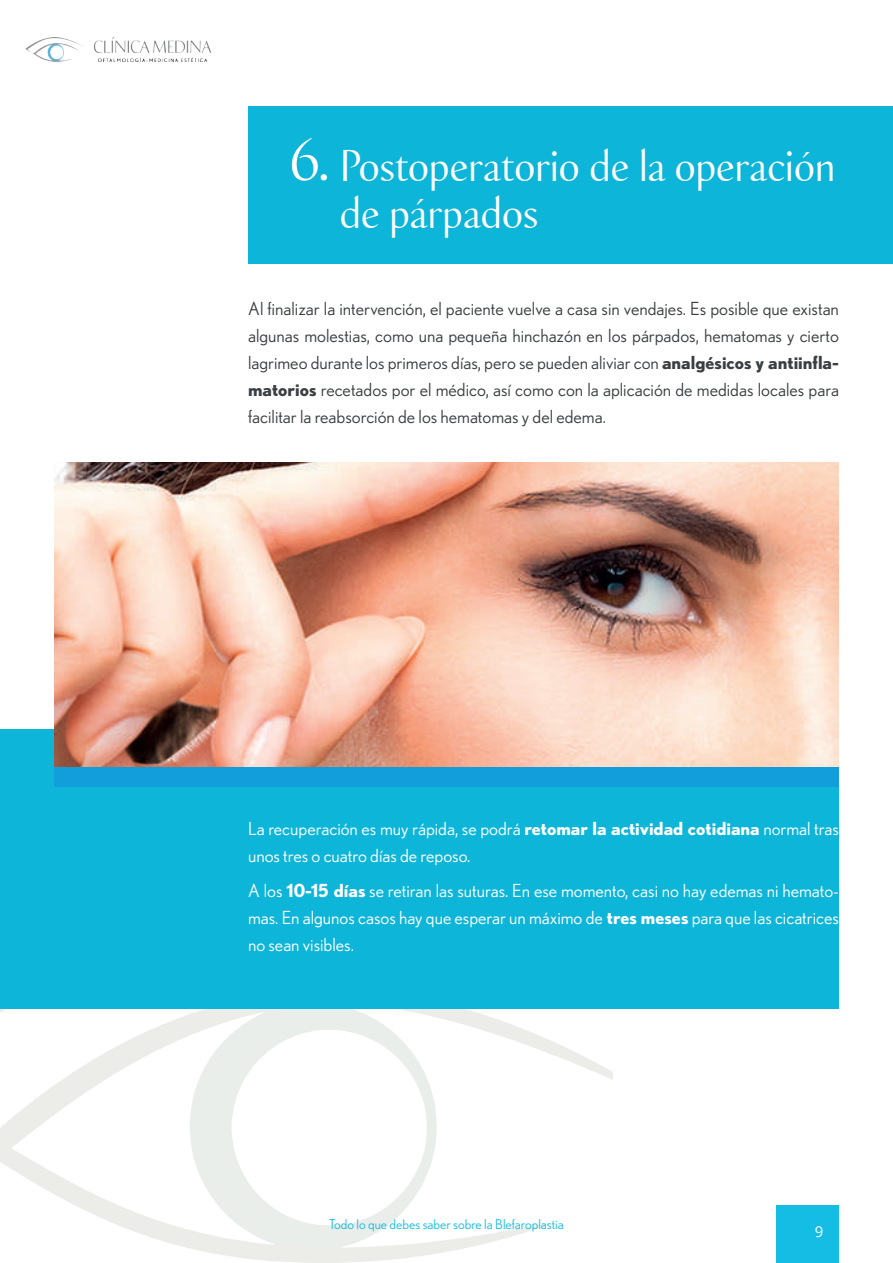
<style>
.page{position:relative;width:893px;height:1263px;background:#fff}
.page>*{position:absolute;margin:0;border:0;box-sizing:border-box;transform-origin:0 0}
.t1{font:52.5px "Buccellati";color:#fff}
.t2{font:39px/46.8px "Buccellati";letter-spacing:.02em;color:#fff}
.t3{font:18px/27px "Nobel";color:#3b3f42;text-align:justify}
.t4{font:18px/27px "Nobel";color:#fff}
.t5{font:15px "Open Sans";color:#fff}
.t6{font:13.5px "Nobel";color:#18bce1}
.s1{font-weight:700}
</style>
<div class="page">
<img style="left:26px;top:37px;width:185px;height:25px">
<div style="left:777px;top:1205px;width:62px;height:58px;background:#15bce3"></div>
<div style="left:248px;top:106px;width:645px;height:158px;background:#0db5d9"></div>
<div style="left:0;top:729px;width:839px;height:280px;background:#0db5d9"></div>
<img style="left:54px;top:462px;width:785px;height:305px">
<div style="left:54px;top:767px;width:785px;height:19px;background:#129eda"></div>
<h1 class="t1" style="left:290px;top:127px;width:41px">6.</h1>
<h2 class="t2" style="left:340px;top:144px;width:496px">Postoperatorio de la operación de párpados</h2>
<p class="t3" style="left:248px;top:295px;width:592px">Al finalizar la intervención, el paciente vuelve a casa sin vendajes. Es posible que existan algunas molestias, como una pequeña hinchazón en los párpados, hematomas y cierto lagrimeo durante los primeros días, pero se pueden aliviar con <span class="s1">analgésicos y antiinfla&shy;matorios</span> recetados por el médico, así como con la aplicación de medidas locales para facilitar la reabsorción de los hematomas y del edema.</p>
<p class="t4" style="left:248px;top:814px;width:592px">La recuperación es muy rápida, se podrá <span class="s1">retomar la actividad cotidiana</span> normal tras unos tres o cuatro días de reposo.</p>
<p class="t4" style="left:248px;top:877px;width:592px;text-align:justify">A los <span class="s1">10-15 días</span> se retiran las suturas. En ese momento, casi no hay edemas ni hemato&shy;mas. En algunos casos hay que esperar un máximo de <span class="s1">tres meses</span> para que las cicatrices no sean visibles.</p>
<p class="t6" style="left:329px;top:1216px;width:236px">Todo lo que debes saber sobre la Blefaroplastia</p>
<p class="t5" style="left:815px;top:1221px;width:10px">9</p>
</div>
